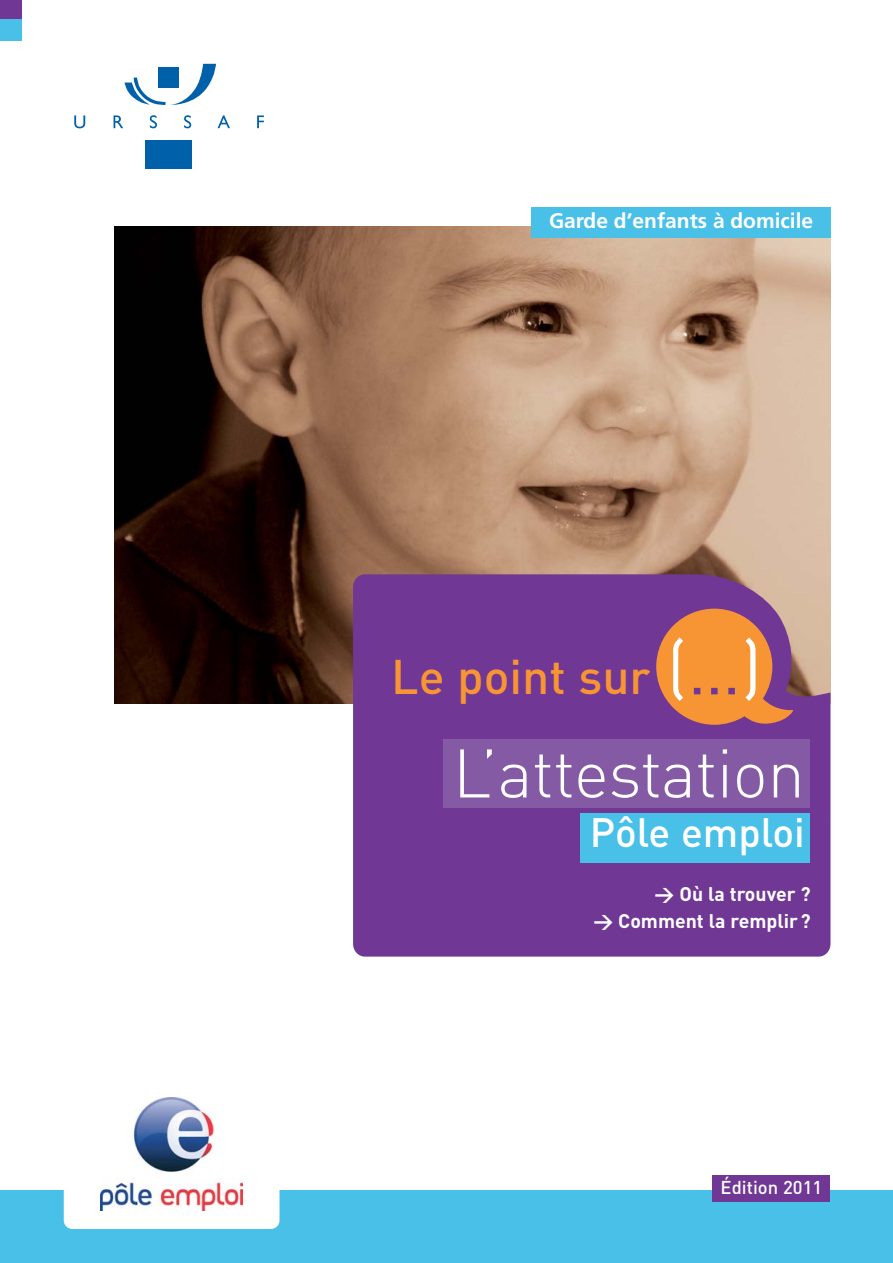
<style>
.page{position:relative;width:893px;height:1263px;background:#fff}
.page>*{position:absolute;margin:0;border:0;box-sizing:border-box;transform-origin:0 0}
.t1{font:300 67.5px "DIN";letter-spacing:-.01em;color:#fff}
.t2{font:500 48px "DIN";color:#f79433}
.t3{font:500 40.5px "DIN";color:#fff}
.t4{font:700 21px "Frutiger";color:#fff}
.t5{font:700 19.5px/26.7px "DIN";color:#fff;text-align:right}
.t6{font:500 18.45px "DIN";color:#fff}
.s1{font-weight:400;font-size:70.5px;color:#fff}
.s2{font-weight:400;font-size:70.5px;color:#703795}
</style>
<div class="page">
<img style="left:115px;top:226px;width:716px;height:478px">
<div style="left:353px;top:574px;width:477px;height:383px;background:#703795"></div>
<div style="left:443px;top:739px;width:366px;height:69px;background:#845aa5"></div>
<div style="left:580px;top:813px;width:229px;height:49px;background:#49c0e8"></div>
<svg style="left:125px;top:64px;width:91px;height:41px"></svg>
<div style="left:159px;top:67px;width:20px;height:21px;background:#0061aa"></div>
<svg style="left:74px;top:115px;width:11px;height:13px"></svg>
<svg style="left:114px;top:115px;width:9px;height:13px"></svg>
<svg style="left:150px;top:115px;width:7px;height:13px"></svg>
<svg style="left:184px;top:115px;width:7px;height:13px"></svg>
<svg style="left:218px;top:115px;width:12px;height:13px"></svg>
<svg style="left:257px;top:115px;width:7px;height:13px"></svg>
<div style="left:145px;top:140px;width:47px;height:29px;background:#0061aa"></div>
<div style="left:0;top:0;width:21px;height:19px;background:#703795"></div>
<div style="left:0;top:19px;width:21px;height:21px;background:#49c0e8"></div>
<svg style="left:656px;top:609px;width:137px;height:117px;background:#d07b4f"></svg>
<div style="left:0;top:1191px;width:893px;height:72px;background:#49c0e8"></div>
<div style="left:713px;top:1175px;width:117px;height:27px;background:#703795"></div>
<div style="left:64px;top:1078px;width:215px;height:151px;background:#fff;border-radius:9px"></div>
<img style="left:101px;top:1097px;width:142px;height:113px">
<div style="left:531px;top:207px;width:300px;height:30px;background:#49c0e8"></div>
<p class="t4" style="left:549px;top:212px;width:266px">Garde d’enfants à domicile</p>
<h2 class="t2" style="left:391px;top:660px;width:372px">Le point sur <span class="s1">(</span><span class="s2">…</span><span class="s1">)</span></h2>
<h1 class="t1" style="left:453px;top:749px;width:354px">L’attestation</h1>
<h3 class="t3" style="left:590px;top:818px;width:217px">Pôle emploi</h3>
<p class="t5" style="left:593px;top:883px;width:219px">&gt; Où la trouver ?<br>&gt; Comment la remplir ?</p>
<p class="t6" style="left:721px;top:1180px;width:103px">Édition 2011</p>
</div>
